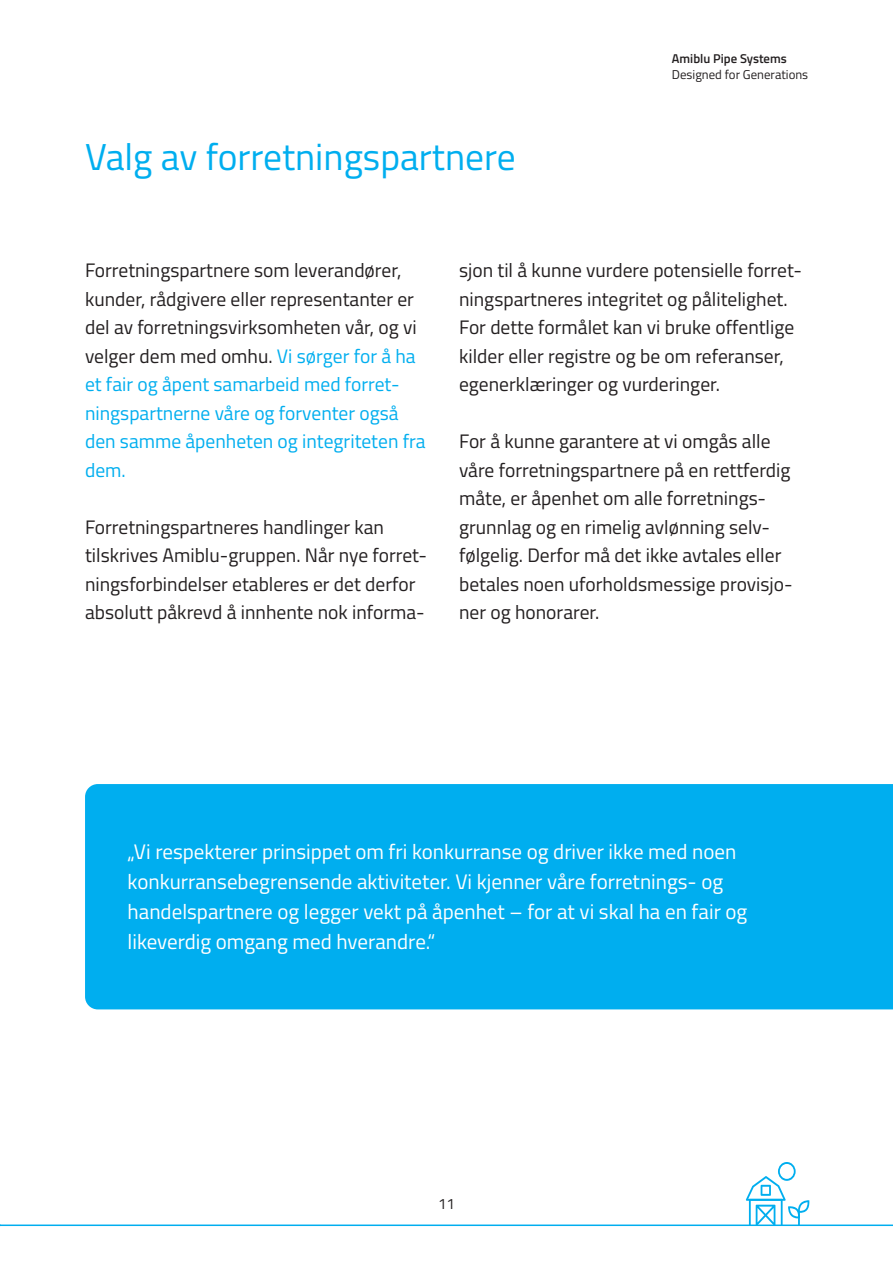
<style>
.page{position:relative;width:893px;height:1263px;background:#fff}
.page>*{position:absolute;margin:0;border:0;box-sizing:border-box;transform-origin:0 0}
.t1{font:37.5px "Titillium Web";color:#00aeef}
.t2{font:21px/30px "Titillium Web";color:#fff}
.t3{font:19.5px/28.5px "Titillium Web";color:#231f20}
.t4{font:15px "Titillium Web";color:#231f20}
.t5{font:12.75px "Titillium Web";color:#231f20}
.t6{font:600 12.75px "Titillium Web";color:#231f20}
.s1{color:#00aeef}
</style>
<div class="page">
<div style="left:85px;top:784px;width:808px;height:225px;background:#00aeef"></div>
<svg style="left:746px;top:1162px;width:63px;height:62px"></svg>
<hr style="left:0;top:1224px;width:893px;height:2px;background:#00aeef">
<h1 class="t1" style="left:85px;top:129px;width:432px">Valg av forretningspartnere</h1>
<p class="t6" style="left:672px;top:49px;width:116px">Amiblu Pipe Systems</p>
<p class="t5" style="left:672px;top:65px;width:138px">Designed for Generations</p>
<p class="t3" style="left:85px;top:255px;width:342px">Forretningspartnere som leverandører, kunder, rådgivere eller representanter er del av forretningsvirksomheten vår, og vi velger dem med omhu. <span class="s1">Vi sørger for å ha et fair og åpent samarbeid med forret&shy;ningspartnerne våre og forventer også den samme åpenheten og integriteten fra dem.</span></p>
<p class="t3" style="left:85px;top:512px;width:344px">Forretningspartneres handlinger kan tilskrives Amiblu-gruppen. Når nye forret&shy;ningsforbindelser etableres er det derfor absolutt påkrevd å innhente nok informa-</p>
<p class="t3" style="left:459px;top:255px;width:344px">sjon til å kunne vurdere potensielle forret&shy;ningspartneres integritet og pålitelighet.<br>For dette formålet kan vi bruke offentlige kilder eller registre og be om referanser, egenerklæringer og vurderinger.</p>
<p class="t3" style="left:459px;top:426px;width:335px">For å kunne garantere at vi omgås alle våre forretningspartnere på en rettferdig måte, er åpenhet om alle forretnings&shy;grunnlag og en rimelig avlønning selv&shy;følgelig. Derfor må det ikke avtales eller betales noen uforholdsmessige provisjo&shy;ner og honorarer.</p>
<p class="t2" style="left:128px;top:836px;width:621px">„Vi respekterer prinsippet om fri konkurranse og driver ikke med noen konkurransebegrensende aktiviteter. Vi kjenner våre forretnings- og handelspartnere og legger vekt på åpenhet – for at vi skal ha en fair og likeverdig omgang med hverandre.“</p>
<p class="t4" style="left:438px;top:1192px;width:18px">11</p>
</div>
